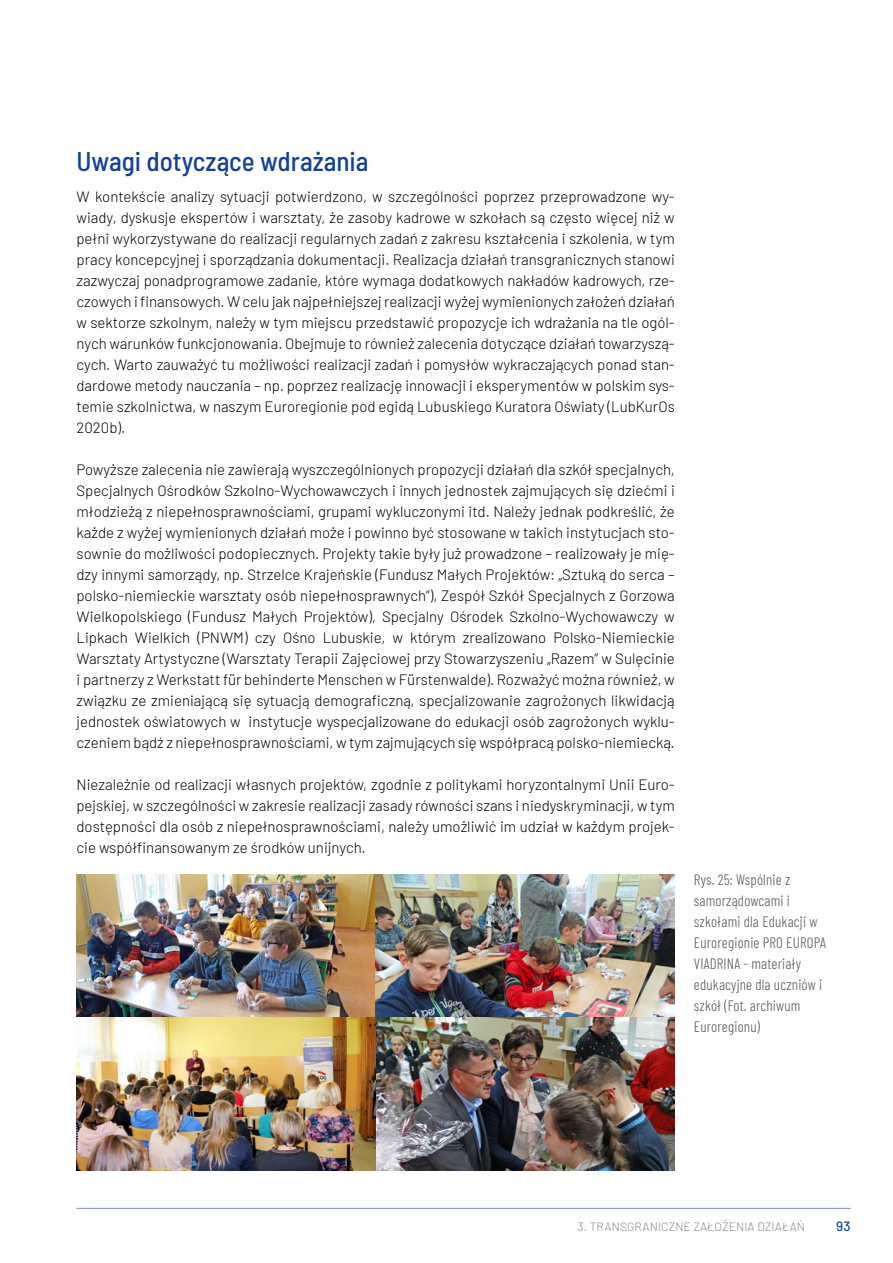
<style>
.page{position:relative;width:893px;height:1263px;background:#fff}
.page>*{position:absolute;margin:0;border:0;box-sizing:border-box;transform-origin:0 0}
.Zwischentitel{font:500 semi-condensed 27px "Barlow";color:#164194}
.Fließtext_polnisch{font:300 15px/21px "Barlow";color:#000;text-align:justify}
.Bildunterschrift{font:300 15px/21px "Barlow Condensed";letter-spacing:.01em;color:#575756}
.t1{font:500 13.5px "Barlow";color:#164194}
.Kolumnentitel{font:300 12px "Barlow";letter-spacing:.01em;color:#878787}
</style>
<div class="page">
<hr style="left:77px;top:1208px;width:773px;height:1px;background:#8f96cb">
<img style="left:77px;top:874px;width:598px;height:297px">
<p class="Zwischentitel" style="left:77px;top:142px;width:294px">Uwagi dotyczące wdrażania</p>
<p class="Fließtext_polnisch" style="left:77px;top:185px;width:600px">W kontekście analizy sytuacji potwierdzono, w szczególności poprzez przeprowadzone wy&shy;wiady, dyskusje ekspertów i warsztaty, że zasoby kadrowe w szkołach są często więcej niż w pełni wykorzystywane do realizacji regularnych zadań z zakresu kształcenia i szkolenia, w tym pracy koncepcyjnej i sporządzania dokumentacji. Realizacja działań transgranicznych stanowi zazwyczaj ponadprogramowe zadanie, które wymaga dodatkowych nakładów kadrowych, rze&shy;czowych i finansowych. W celu jak najpełniejszej realizacji wyżej wymienionych założeń działań w sektorze szkolnym, należy w tym miejscu przedstawić propozycje ich wdrażania na tle ogól&shy;nych warunków funkcjonowania. Obejmuje to również zalecenia dotyczące działań towarzyszą&shy;cych. Warto zauważyć tu możliwości realizacji zadań i pomysłów wykraczających ponad stan&shy;dardowe metody nauczania – np. poprzez realizację innowacji i eksperymentów w polskim sys&shy;temie szkolnictwa, w naszym Euroregionie pod egidą Lubuskiego Kuratora Oświaty (LubKurOs 2020b).</p>
<p class="Fließtext_polnisch" style="left:77px;top:458px;width:600px">Powyższe zalecenia nie zawierają wyszczególnionych propozycji działań dla szkół specjalnych, Specjalnych Ośrodków Szkolno-Wychowawczych i innych jednostek zajmujących się dziećmi i młodzieżą z niepełnosprawnościami, grupami wykluczonymi itd. Należy jednak podkreślić, że każde z wyżej wymienionych działań może i powinno być stosowane w takich instytucjach sto&shy;sownie do możliwości podopiecznych. Projekty takie były już prowadzone – realizowały je mię&shy;dzy innymi samorządy, np. Strzelce Krajeńskie (Fundusz Małych Projektów: „Sztuką do serca – polsko-niemieckie warsztaty osób niepełnosprawnych”), Zespół Szkół Specjalnych z Gorzowa Wielkopolskiego (Fundusz Małych Projektów), Specjalny Ośrodek Szkolno-Wychowawczy w Lipkach Wielkich (PNWM) czy Ośno Lubuskie, w którym zrealizowano Polsko-Niemieckie Warsztaty Artystyczne (Warsztaty Terapii Zajęciowej przy Stowarzyszeniu „Razem” w Sulęcinie i partnerzy z Werkstatt für behinderte Menschen w Fürstenwalde). Rozważyć można również, w związku ze zmieniającą się sytuacją demograficzną, specjalizowanie zagrożonych likwidacją jednostek oświatowych w instytucje wyspecjalizowane do edukacji osób zagrożonych wyklu&shy;czeniem bądź z niepełnosprawnościami, w tym zajmujących się współpracą polsko-niemiecką.</p>
<p class="Fließtext_polnisch" style="left:77px;top:773px;width:600px">Niezależnie od realizacji własnych projektów, zgodnie z politykami horyzontalnymi Unii Euro&shy;pejskiej, w szczególności w zakresie realizacji zasady równości szans i niedyskryminacji, w tym dostępności dla osób z niepełnosprawnościami, należy umożliwić im udział w każdym projek&shy;cie współfinansowanym ze środków unijnych.</p>
<p class="Bildunterschrift" style="left:694px;top:868px;width:133px">Rys. 25: Wspólnie z samorządowcami i szkołami dla Edukacji w<br>Euroregionie PRO EUROPA<br>VIADRINA - materiały edukacyjne dla uczniów i szkół (Fot. archiwum<br>Euroregionu)</p>
<p class="Kolumnentitel" style="left:577px;top:1218px;width:229px">3. TRANSGRANICZNE ZAŁOŻENIA DZIAŁAŃ</p>
<p class="t1" style="left:836px;top:1217px;width:16px">93</p>
</div>
